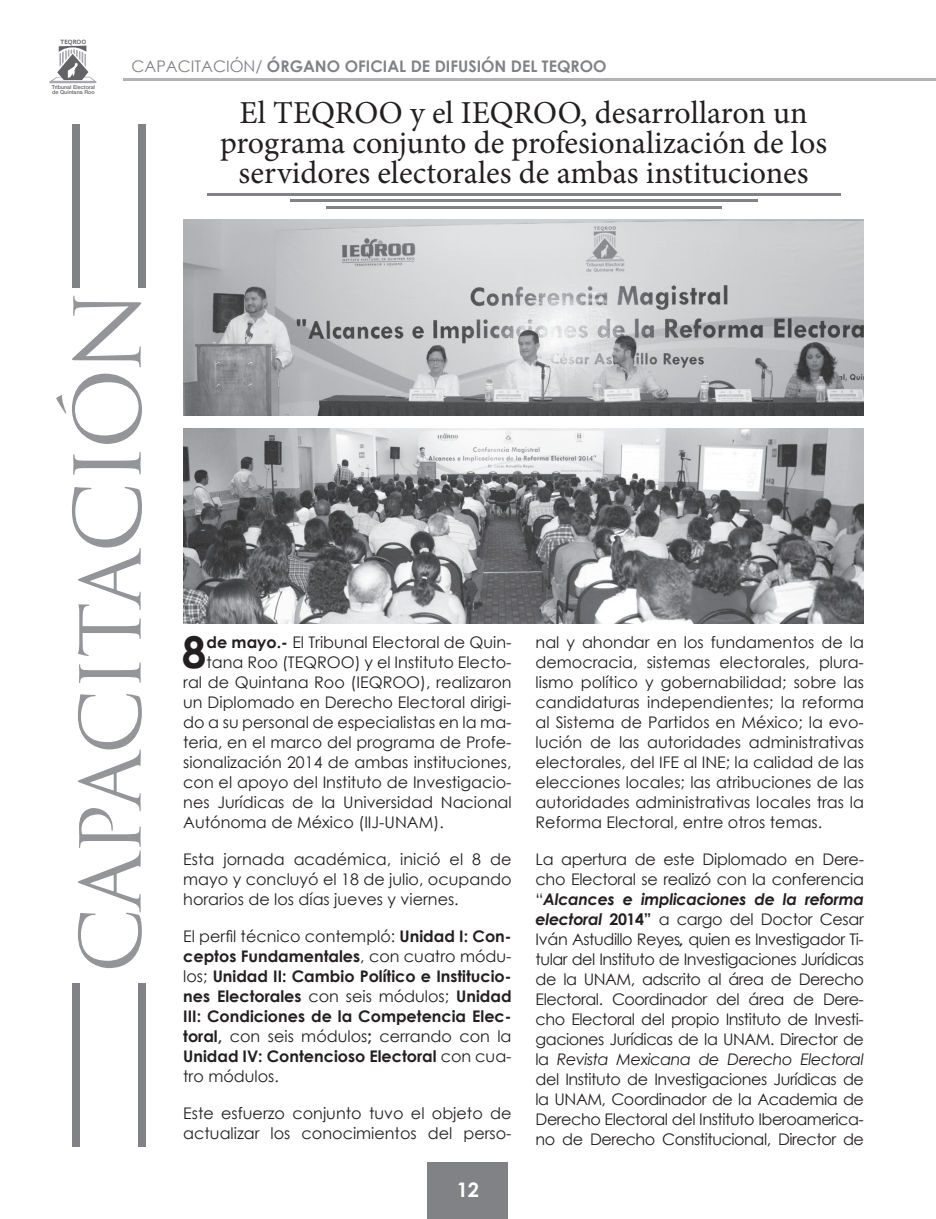
<style>
.page{position:relative;width:936px;height:1219px;background:#fff}
.page>*{position:absolute;margin:0;border:0;box-sizing:border-box;transform-origin:0 0}
.t1{font:81.6px "Trajan Pro";letter-spacing:-.03em;color:#939598}
.t2{font:700 43.8px "Century Gothic";color:#231f20}
.t3{font:32px/30px "Minion Pro";color:#231f20;text-align:center}
.t4{font:700 20px "Century Gothic";color:#fff}
.t5{font:16px/20px "Century Gothic";color:#231f20;text-align:justify}
.t6{font:700 16px/20px "Century Gothic";color:#231f20;text-align:justify}
.t7{font:700 16px "Century Gothic";color:#808285}
.t8{font:700 6.4px "Gandhi Sans";color:#636366;scale:1.07 1}
.t9{font:500 5.4px/5.4px "Helvetica Neue";color:#636366}
.s1{font-weight:400}
.s2{font-size:89.2px}
.s3{font-weight:700}
.s4{font-weight:700;font-style:italic}
.s5{font-style:italic}
</style>
<div class="page">
<hr style="left:123px;top:78px;width:812px;height:3px;background:#b2b3b7">
<svg style="left:49px;top:46px;width:47px;height:37px"></svg>
<div style="left:427px;top:1162px;width:81px;height:57px;background:#808285"></div>
<div style="left:73px;top:125px;width:7px;height:163px;background:#808285"></div>
<div style="left:72px;top:984px;width:8px;height:163px;background:#808285"></div>
<div style="left:139px;top:125px;width:7px;height:163px;background:#808285"></div>
<div style="left:138px;top:984px;width:7px;height:163px;background:#808285"></div>
<hr style="left:207px;top:193px;width:633px;height:3px;background:#808285">
<hr style="left:289px;top:199px;width:468px;height:3px;background:#808285">
<hr style="left:326px;top:206px;width:395px;height:3px;background:#808285">
<img style="left:183px;top:220px;width:680px;height:196px">
<img style="left:183px;top:428px;width:680px;height:196px">
<p class="t8" style="left:60px;top:38px;width:26px">TEQROO</p>
<p class="t9" style="left:52px;top:84px;width:45px">Tribunal Electoral de Quintana Roo</p>
<p class="t7" style="left:132px;top:54px;width:476px"><span class="s1">CAPACITACIÓN/</span> ÓRGANO OFICIAL DE DIFUSIÓN DEL TEQROO</p>
<h3 class="t3" style="left:220px;top:98px;width:608px">El TEQROO y el IEQROO, desarrollaron un programa conjunto de profesionalización de los servidores electorales de ambas instituciones</h3>
<h1 class="t1" style="left:59px;top:973px;width:686px;rotate:-90deg">CAPACITA<span class="s2">CIÓN</span></h1>
<h2 class="t2" style="left:182px;top:619px;width:26px">8</h2>
<p class="t5" style="left:206px;top:632px;width:306px"><span class="s3">de mayo.-</span> El Tribunal Electoral de Quin-</p>
<p class="t5" style="left:206px;top:652px;width:306px">tana Roo (TEQROO) y el Instituto Electo-</p>
<p class="t5" style="left:183px;top:672px;width:330px">ral de Quintana Roo (IEQROO), realizaron</p>
<p class="t5" style="left:183px;top:692px;width:330px">un Diplomado en Derecho Electoral dirigi-</p>
<p class="t5" style="left:183px;top:712px;width:330px">do a su personal de especialistas en la ma-</p>
<p class="t5" style="left:183px;top:732px;width:330px">teria, en el marco del programa de Profe-</p>
<p class="t5" style="left:183px;top:752px;width:330px">sionalización 2014 de ambas instituciones,</p>
<p class="t5" style="left:183px;top:772px;width:330px">con el apoyo del Instituto de Investigacio-</p>
<p class="t5" style="left:183px;top:792px;width:330px">nes Jurídicas de la Universidad Nacional</p>
<p class="t5" style="left:183px;top:812px;width:262px">Autónoma de México (IIJ-UNAM).</p>
<p class="t5" style="left:183px;top:849px;width:330px">Esta jornada académica, inició el 8 de mayo y concluyó el 18 de julio, ocupando horarios de los días jueves y viernes.</p>
<p class="t6" style="left:183px;top:925px;width:330px"><span class="s1">El perfil técnico contempló:</span> Unidad I: Con&shy;ceptos Fundamentales<span class="s1">, con cuatro módu&shy;los;</span> Unidad II: Cambio Político e Institucio&shy;nes Electorales <span class="s1">con seis módulos;</span> Unidad III: Condiciones de la Competencia Elec&shy;toral, <span class="s1">con seis módulos</span>; <span class="s1">cerrando con la </span>Unidad IV: Contencioso Electoral <span class="s1">con cua&shy;tro módulos.</span></p>
<p class="t5" style="left:183px;top:1103px;width:330px">Este esfuerzo conjunto tuvo el objeto de actualizar los conocimientos del perso-</p>
<p class="t4" style="left:457px;top:1175px;width:24px">12</p>
<p class="t5" style="left:535px;top:632px;width:330px">nal y ahondar en los fundamentos de la democracia, sistemas electorales, plura&shy;lismo político y gobernabilidad; sobre las candidaturas independientes; la reforma al Sistema de Partidos en México; la evo&shy;lución de las autoridades administrativas electorales, del IFE al INE; la calidad de las elecciones locales; las atribuciones de las autoridades administrativas locales tras la Reforma Electoral, entre otros temas.</p>
<p class="t5" style="left:535px;top:849px;width:330px">La apertura de este Diplomado en Dere&shy;cho Electoral se realizó con la conferencia “<span class="s4">Alcances e implicaciones de la reforma electoral</span> <span class="s3">2014”</span> a cargo del Doctor Cesar Iván Astudillo Reyes<span class="s4">,</span> quien es Investigador Ti&shy;tular del Instituto de Investigaciones Jurídicas de la UNAM, adscrito al área de Derecho Electoral. Coordinador del área de Dere&shy;cho Electoral del propio Instituto de Investi&shy;gaciones Jurídicas de la UNAM. Director de la <span class="s5">Revista Mexicana de Derecho Electoral </span>del Instituto de Investigaciones Jurídicas de la UNAM, Coordinador de la Academia de Derecho Electoral del Instituto Iberoamerica&shy;no de Derecho Constitucional, Director de</p>
</div>
